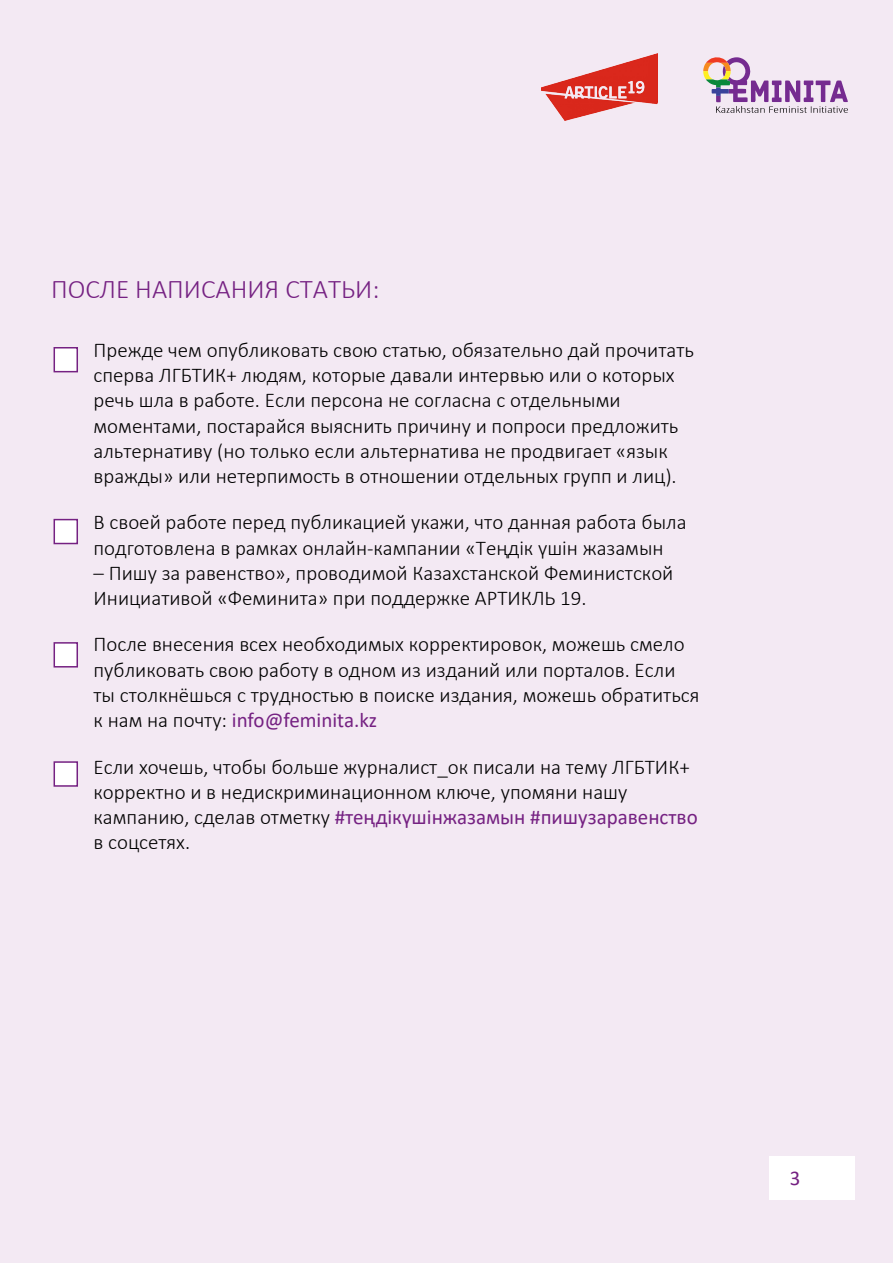
<style>
.page{position:relative;width:893px;height:1263px;background:#f3e9f3}
.page>*{position:absolute;margin:0;border:0;box-sizing:border-box;transform-origin:0 0}
.t1{font:300 27px "Calibri";color:#752182}
.t2{font:300 21px/25.2px "Calibri";color:#000}
.t3{font:21px "Calibri";color:#752182}
.s1{font-weight:400;color:#752182}
</style>
<div class="page">
<img style="left:542px;top:53px;width:115px;height:67px">
<svg style="left:703px;top:57px;width:145px;height:56px"></svg>
<div style="left:770px;top:1157px;width:85px;height:43px;background:#fff"></div>
<div style="left:54px;top:347px;width:24px;height:25px;background:#fff;border:2px solid #752182"></div>
<div style="left:54px;top:519px;width:24px;height:25px;background:#fff;border:2px solid #752182"></div>
<div style="left:54px;top:642px;width:24px;height:25px;background:#fff;border:2px solid #752182"></div>
<div style="left:54px;top:761px;width:24px;height:26px;background:#fff;border:2px solid #752182"></div>
<p class="t1" style="left:51px;top:272px;width:330px">Посл е написания статьи :</p>
<p class="t2" style="left:94px;top:337px;width:602px">Прежде чем опубликовать свою статью, обязательно дай прочитать сперва ЛГБТИК+ людям, которые давали интервью или о которых речь шла в работе. Если персона не согласна с отдельными моментами, постарайся выяснить причину и попроси предложить альтернативу (но только если альтернатива не продвигает «язык вражды» или нетерпимость в отношении отдельных групп и лиц).</p>
<p class="t2" style="left:94px;top:510px;width:595px">В своей работе перед публикацией укажи, что данная работа была подготовлена в рамках онлайн-кампании «Теңдік үшін жазамын</p>
<p class="t2" style="left:94px;top:560px;width:581px">– Пишу за равенство», проводимой Казахстанской Феминистской<br>Инициативой «Феминита» при поддержке АРТИКЛЬ 19.</p>
<p class="t2" style="left:94px;top:632px;width:607px">После внесения всех необходимых корректировок, можешь смело публиковать свою работу в одном из изданий или порталов. Если ты столкнёшься с трудностью в поиске издания, можешь обратиться к нам на почту: <span class="s1">info@feminita.kz</span></p>
<p class="t2" style="left:94px;top:754px;width:606px">Если хочешь, чтобы больше журналист_ок писали на тему ЛГБТИК+ корректно и в недискриминационном ключе, упомяни нашу кампанию, сделав отметку <span class="s1">#теңдікүшінжазамын #пишузаравенство </span>в соцсетях.</p>
<p class="t3" style="left:790px;top:1163px;width:12px">3</p>
</div>
